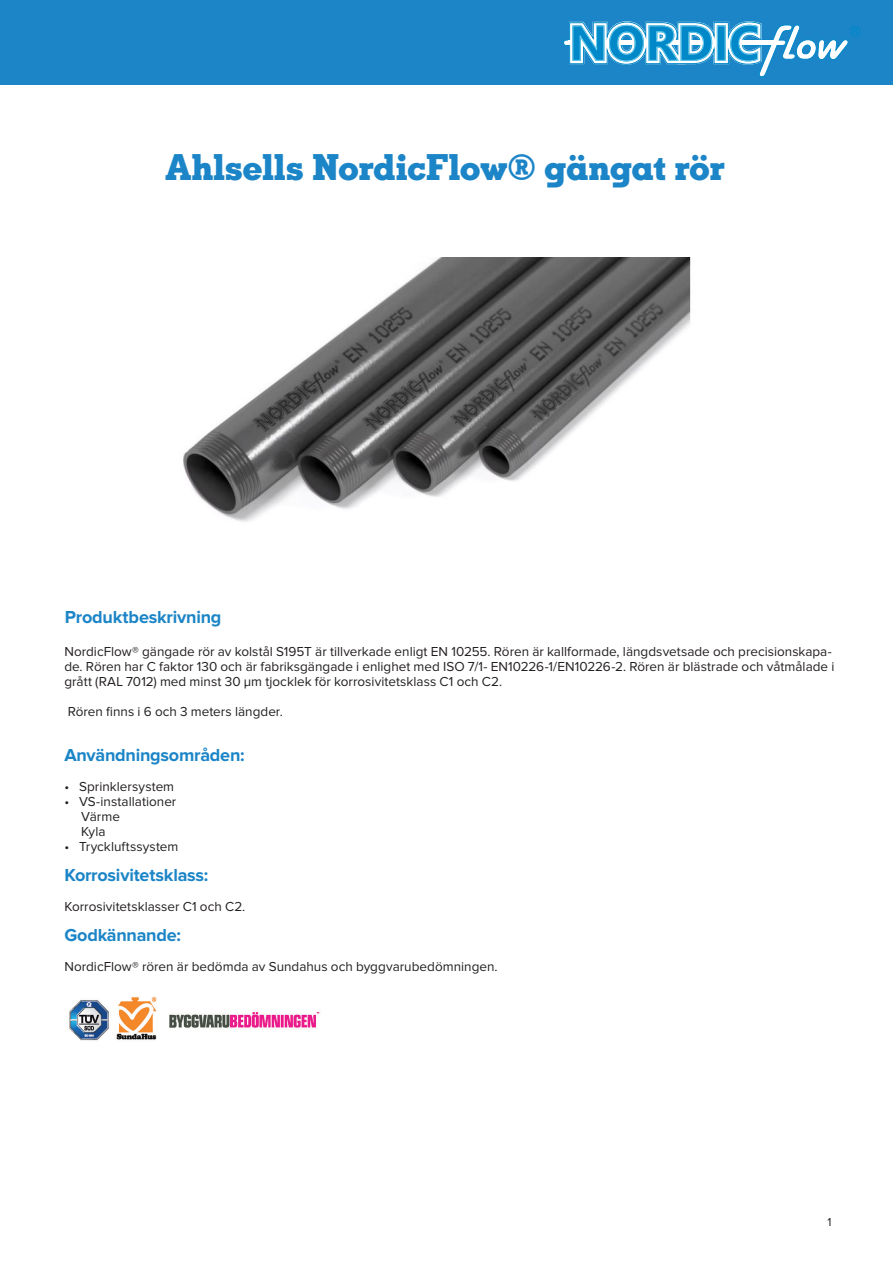
<style>
.page{position:relative;width:893px;height:1263px;background:#fff}
.page>*{position:absolute;margin:0;border:0;box-sizing:border-box;transform-origin:0 0}
.t1{font:800 36px "Ahlsell Slab";letter-spacing:-.02em;color:#1b85c7}
.t2{font:700 18px "Proxima Nova";letter-spacing:-.015em;color:#1b85c7}
.t3{font:13.5px/15px "Proxima Nova";color:#231f20}
.t4{font:12px "Proxima Nova";color:#231f20}
</style>
<div class="page">
<div style="left:0;top:0;width:893px;height:85px;background:#1b85c7"></div>
<svg style="left:563px;top:21px;width:297px;height:56px"></svg>
<img style="left:183px;top:257px;width:508px;height:265px">
<img style="left:69px;top:997px;width:251px;height:44px">
<h1 class="t1" style="left:165px;top:145px;width:561px">Ahlsells NordicFlow® gängat rör</h1>
<h2 class="t2" style="left:65px;top:608px;width:158px">Produktbeskrivning</h2>
<p class="t3" style="left:64px;top:644px;width:772px">NordicFlow® gängade rör av kolstål S195T är tillverkade enligt EN 10255. Rören är kallformade, längdsvetsade och precisionskapa&shy;de. Rören har C faktor 130 och är fabriksgängade i enlighet med ISO 7/1- EN10226-1/EN10226-2. Rören är blästrade och våtmålade i grått (RAL 7012) med minst 30 μm tjocklek för korrosivitetsklass C1 och C2.</p>
<p class="t3" style="left:68px;top:704px;width:217px">Rören finns i 6 och 3 meters längder.</p>
<h2 class="t2" style="left:64px;top:746px;width:182px">Användningsområden:</h2>
<p class="t3" style="left:64px;top:779px;width:111px">• Sprinklersystem</p>
<p class="t3" style="left:81px;top:794px;width:97px;text-indent:-17px">• VS-installationer<br>Värme<br>Kyla</p>
<p class="t3" style="left:64px;top:839px;width:116px">• Tryckluftssystem</p>
<h2 class="t2" style="left:64px;top:866px;width:145px">Korrosivitetsklass:</h2>
<p class="t3" style="left:64px;top:899px;width:183px">Korrosivitetsklasser C1 och C2.</p>
<h2 class="t2" style="left:64px;top:926px;width:118px">Godkännande:</h2>
<p class="t3" style="left:64px;top:959px;width:435px">NordicFlow® rören är bedömda av Sundahus och byggvarubedömningen.</p>
<p class="t4" style="left:828px;top:1216px;width:6px">1</p>
</div>
